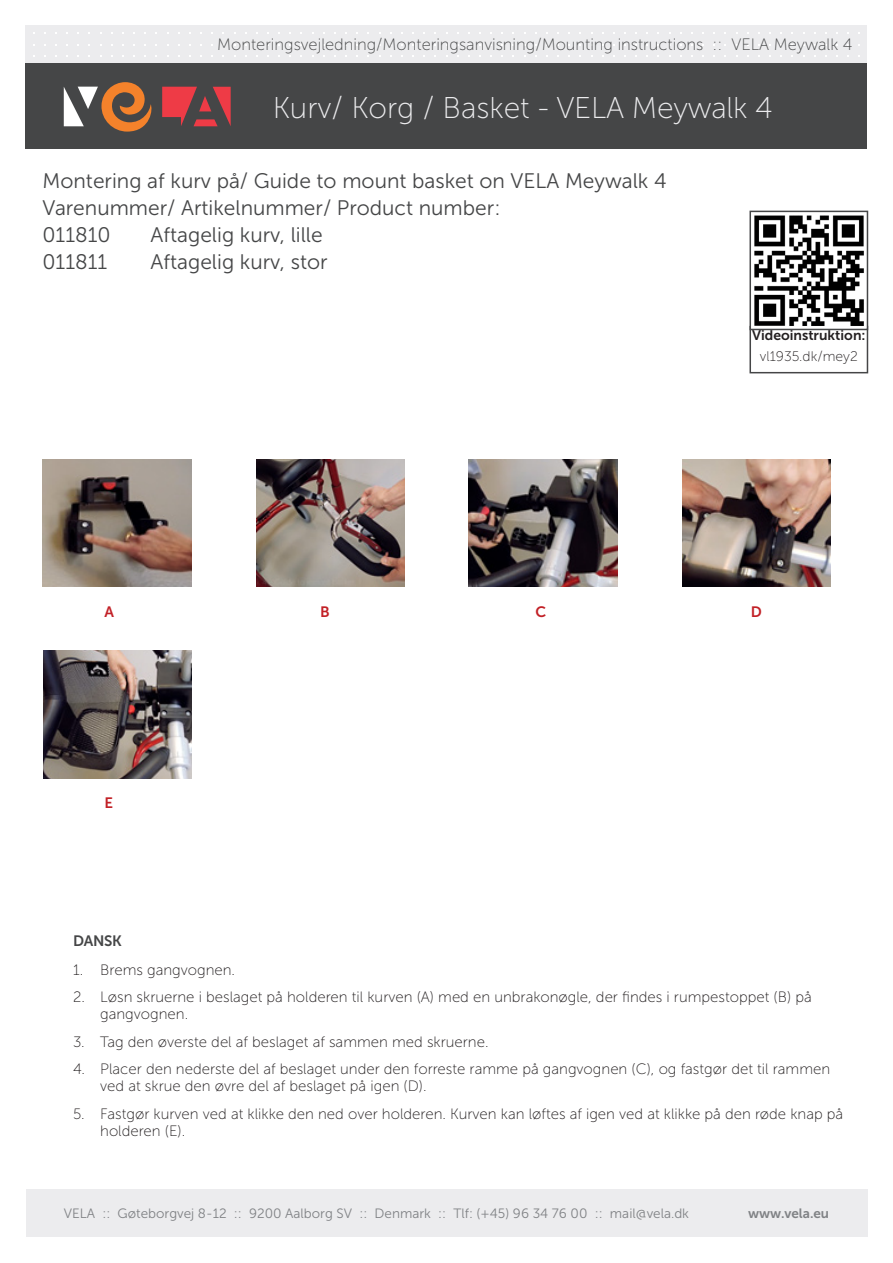
<style>
.page{position:relative;width:893px;height:1263px;background:#fff}
.page>*{position:absolute;margin:0;border:0;box-sizing:border-box;transform-origin:0 0}
.Titeloverskrift{font:30px "Museo Sans 100";letter-spacing:-.01em;color:#ececee}
.Overskrift_orange{font:21px "Museo Sans 300";color:#454647}
.Titeloverskrift-2{font:16.5px "Museo Sans 100";color:#454647}
.t1{font:15px/17px "Museo Sans 100";color:#231f20}
.Underoverskrifter{font:15px "Museo Sans 700";letter-spacing:-.02em;color:#454647}
.Bullit_tekst{font:15px "Museo Sans 700";color:#c22127}
.Bullit_tekst-2{font:13.95px "Museo Sans 700";color:#231f20}
.Bullit_tekst-3{font:13.95px "Museo Sans 100";color:#231f20}
.t2{font:13.5px "Museo Sans 300";color:#808285}
.t3{font:13.5px "Museo Sans 700";color:#808285}
</style>
<div class="page">
<div style="left:26px;top:26px;width:841px;height:38px;background:#ececee"></div>
<div style="left:26px;top:64px;width:841px;height:85px;background:#454647"></div>
<svg style="left:162px;top:87px;width:69px;height:39px"></svg>
<svg style="left:64px;top:82px;width:88px;height:50px"></svg>
<div style="left:26px;top:1189px;width:841px;height:48px;background:#ececee"></div>
<img style="left:43px;top:459px;width:148px;height:128px">
<img style="left:256px;top:459px;width:148px;height:128px">
<img style="left:469px;top:459px;width:148px;height:128px">
<img style="left:682px;top:459px;width:149px;height:128px">
<img style="left:44px;top:651px;width:147px;height:127px">
<div style="left:749px;top:326px;width:119px;height:47px;border:2px solid #454647"></div>
<img style="left:752px;top:215px;width:113px;height:112px">
<div style="left:749px;top:211px;width:119px;height:119px;border:2px solid #454647"></div>
<p class="Titeloverskrift-2" style="left:217px;top:35px;width:637px">Monteringsvejledning/Monteringsanvisning/Mounting instructions :: VELA Meywalk 4</p>
<p class="Titeloverskrift" style="left:273px;top:92px;width:502px">Kurv/ Korg / Basket - VELA Meywalk 4</p>
<p class="Overskrift_orange" style="left:43px;top:169px;width:626px">Montering af kurv på/ Guide to mount basket on VELA Meywalk 4</p>
<p class="Overskrift_orange" style="left:43px;top:196px;width:459px">Varenummer/ Artikelnummer/ Product number:</p>
<p class="Overskrift_orange" style="left:43px;top:223px;width:70px">011810</p>
<p class="Overskrift_orange" style="left:151px;top:223px;width:174px">Aftagelig kurv, lille</p>
<p class="Overskrift_orange" style="left:43px;top:250px;width:66px">011811</p>
<p class="Overskrift_orange" style="left:151px;top:250px;width:179px">Aftagelig kurv, stor</p>
<p class="Bullit_tekst-2" style="left:752px;top:328px;width:115px">Videoinstruktion:</p>
<p class="Bullit_tekst-3" style="left:760px;top:349px;width:99px">vl1935.dk/mey2</p>
<p class="Bullit_tekst" style="left:105px;top:603px;width:11px">A</p>
<p class="Bullit_tekst" style="left:320px;top:603px;width:11px">B</p>
<p class="Bullit_tekst" style="left:535px;top:603px;width:12px">C</p>
<p class="Bullit_tekst" style="left:751px;top:603px;width:13px">D</p>
<p class="Bullit_tekst" style="left:105px;top:794px;width:10px">E</p>
<p class="Underoverskrifter" style="left:73px;top:933px;width:50px">DANSK</p>
<p class="t1" style="left:73px;top:961px;width:163px">1. Brems gangvognen.</p>
<p class="t1" style="left:100px;top:989px;width:713px;text-indent:-27px">2. Løsn skruerne i beslaget på holderen til kurven (A) med en unbrakonøgle, der findes i rumpestoppet (B) på gangvognen.</p>
<p class="t1" style="left:73px;top:1033px;width:417px">3. Tag den øverste del af beslaget af sammen med skruerne.</p>
<p class="t1" style="left:100px;top:1061px;width:731px;text-indent:-27px">4. Placer den nederste del af beslaget under den forreste ramme på gangvognen (C), og fastgør det til rammen ved at skrue den øvre del af beslaget på igen (D).</p>
<p class="t1" style="left:100px;top:1105px;width:745px;text-indent:-27px">5. Fastgør kurven ved at klikke den ned over holderen. Kurven kan løftes af igen ved at klikke på den røde knap på holderen (E).</p>
<p class="t2" style="left:64px;top:1206px;width:627px">VELA :: Gøteborgvej 8-12 :: 9200 Aalborg SV :: Denmark :: Tlf: (+45) 96 34 76 00 :: mail@vela.dk</p>
<p class="t3" style="left:748px;top:1206px;width:83px">www.vela.eu</p>
</div>
